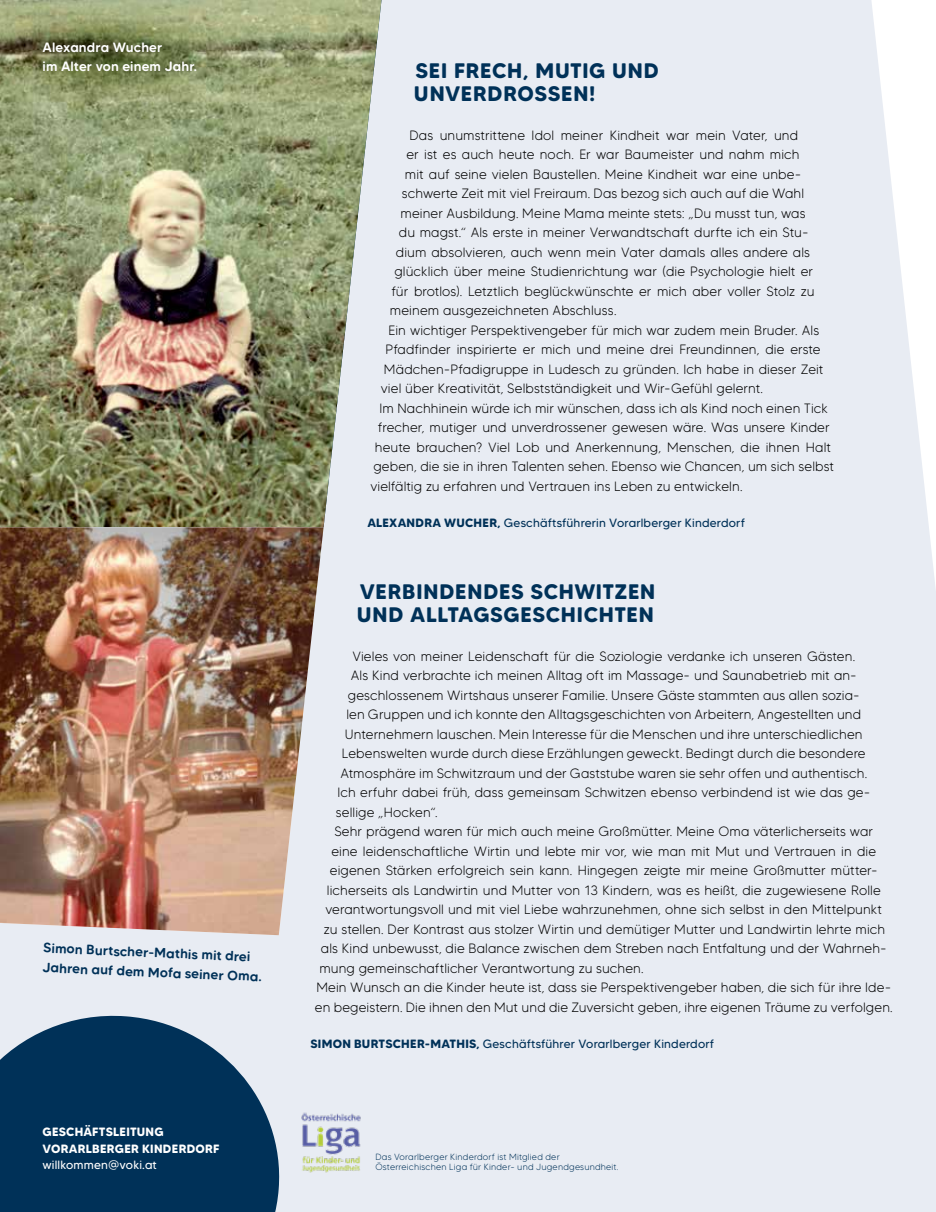
<style>
.page{position:relative;width:936px;height:1212px;background:#fff}
.page>*{position:absolute;margin:0;border:0;box-sizing:border-box;transform-origin:0 0}
.t1{font:700 21px/22.5px "MADE Tommy Soft";letter-spacing:.035em;color:#003158}
.t2{font:300 13.5px "MADE Tommy Soft";letter-spacing:.01em;color:#000}
.t3{font:500 13.5px/19.4px "MADE Tommy Soft";color:#003158}
.t4{font:500 13.5px/19.5px "MADE Tommy Soft";letter-spacing:.01em;color:#fff}
.t5{font:12px "MADE Tommy Soft";letter-spacing:.015em;color:#003158}
.t6{font:700 12px/16.5px "MADE Tommy Soft";letter-spacing:.025em;color:#fff}
.t7{font:12px "MADE Tommy Soft";letter-spacing:.015em;color:#fff}
.t8{font:300 9px/9.8px "MADE Tommy Soft";letter-spacing:.02em;color:#003158}
.s1{font-weight:700}
</style>
<div class="page">
<div style="left:0;top:0;width:935px;height:1212px;background:#e8ecf3"></div>
<svg style="left:871px;top:0;width:64px;height:578px"></svg>
<img style="left:0;top:0;width:381px;height:527px">
<img style="left:0;top:527px;width:323px;height:408px">
<svg style="left:0;top:1015px;width:280px;height:197px;background:#204b6d"></svg>
<img style="left:301px;top:1112px;width:60px;height:60px">
<p class="t4" style="left:43px;top:37px;width:156px">Alexandra Wucher<br>im Alter von einem Jahr.</p>
<p class="t3" style="left:44px;top:937px;width:221px;rotate:3deg">Simon Burtscher-Mathis mit drei<br>Jahren auf dem Mofa seiner Oma.</p>
<p class="t6" style="left:43px;top:1124px;width:179px">GESCHÄFTSLEITUNG<br>VORARLBERGER KINDERDORF</p>
<p class="t7" style="left:43px;top:1158px;width:116px">willkommen@voki.at</p>
<h1 class="t1" style="left:414px;top:60px;width:246px">SEI FRECH, MUTIG UND<br>UNVERDROSSEN!</h1>
<p class="t2" style="left:409px;top:127px;width:390px">Das unumstrittene Idol meiner Kindheit war mein Vater, und</p>
<p class="t2" style="left:406px;top:146px;width:394px">er ist es auch heute noch. Er war Baumeister und nahm mich</p>
<p class="t2" style="left:405px;top:166px;width:397px">mit auf seine vielen Baustellen. Meine Kindheit war eine unbe-</p>
<p class="t2" style="left:402px;top:185px;width:404px">schwerte Zeit mit viel Freiraum. Das bezog sich auch auf die Wahl</p>
<p class="t2" style="left:400px;top:205px;width:407px">meiner Ausbildung. Meine Mama meinte stets: „Du musst tun, was</p>
<p class="t2" style="left:399px;top:224px;width:411px">du magst.“ Als erste in meiner Verwandtschaft durfte ich ein Stu-</p>
<p class="t2" style="left:396px;top:244px;width:415px">dium absolvieren, auch wenn mein Vater damals alles andere als</p>
<p class="t2" style="left:394px;top:263px;width:420px">glücklich über meine Studienrichtung war (die Psychologie hielt er</p>
<p class="t2" style="left:391px;top:283px;width:424px">für brotlos). Letztlich beglückwünschte er mich aber voller Stolz zu</p>
<p class="t2" style="left:390px;top:302px;width:228px">meinem ausgezeichneten Abschluss.</p>
<p class="t2" style="left:388px;top:322px;width:432px">Ein wichtiger Perspektivengeber für mich war zudem mein Bruder. Als</p>
<p class="t2" style="left:385px;top:341px;width:437px">Pfadfinder inspirierte er mich und meine drei Freundinnen, die erste</p>
<p class="t2" style="left:384px;top:361px;width:441px">Mädchen-Pfadigruppe in Ludesch zu gründen. Ich habe in dieser Zeit</p>
<p class="t2" style="left:381px;top:380px;width:383px">viel über Kreativität, Selbstständigkeit und Wir-Gefühl gelernt.</p>
<p class="t2" style="left:379px;top:400px;width:450px">Im Nachhinein würde ich mir wünschen, dass ich als Kind noch einen Tick</p>
<p class="t2" style="left:378px;top:419px;width:453px">frecher, mutiger und unverdrossener gewesen wäre. Was unsere Kinder</p>
<p class="t2" style="left:375px;top:439px;width:458px">heute brauchen? Viel Lob und Anerkennung, Menschen, die ihnen Halt</p>
<p class="t2" style="left:373px;top:458px;width:462px">geben, die sie in ihren Talenten sehen. Ebenso wie Chancen, um sich selbst</p>
<p class="t2" style="left:370px;top:478px;width:373px">vielfältig zu erfahren und Vertrauen ins Leben zu entwickeln.</p>
<p class="t5" style="left:367px;top:515px;width:379px"><span class="s1">ALEXANDRA WUCHER,</span> Geschäftsführerin Vorarlberger Kinderdorf</p>
<h1 class="t1" style="left:357px;top:580px;width:300px">VERBINDENDES SCHWITZEN<br>UND ALLTAGSGESCHICHTEN</h1>
<p class="t2" style="left:352px;top:647px;width:504px">Vieles von meiner Leidenschaft für die Soziologie verdanke ich unseren Gästen.</p>
<p class="t2" style="left:351px;top:667px;width:507px">Als Kind verbrachte ich meinen Alltag oft im Massage- und Saunabetrieb mit an-</p>
<p class="t2" style="left:348px;top:686px;width:513px">geschlossenem Wirtshaus unserer Familie. Unsere Gäste stammten aus allen sozia-</p>
<p class="t2" style="left:346px;top:706px;width:516px">len Gruppen und ich konnte den Alltagsgeschichten von Arbeitern, Angestellten und</p>
<p class="t2" style="left:345px;top:725px;width:519px">Unternehmern lauschen. Mein Interesse für die Menschen und ihre unterschiedlichen</p>
<p class="t2" style="left:342px;top:745px;width:525px">Lebenswelten wurde durch diese Erzählungen geweckt. Bedingt durch die besondere</p>
<p class="t2" style="left:340px;top:764px;width:528px">Atmosphäre im Schwitzraum und der Gaststube waren sie sehr offen und authentisch.</p>
<p class="t2" style="left:337px;top:784px;width:534px">Ich erfuhr dabei früh, dass gemeinsam Schwitzen ebenso verbindend ist wie das ge-</p>
<p class="t2" style="left:336px;top:803px;width:103px">sellige „Hocken“.</p>
<p class="t2" style="left:334px;top:823px;width:540px">Sehr prägend waren für mich auch meine Großmütter. Meine Oma väterlicherseits war</p>
<p class="t2" style="left:331px;top:842px;width:546px">eine leidenschaftliche Wirtin und lebte mir vor, wie man mit Mut und Vertrauen in die</p>
<p class="t2" style="left:330px;top:862px;width:549px">eigenen Stärken erfolgreich sein kann. Hingegen zeigte mir meine Großmutter mütter-</p>
<p class="t2" style="left:327px;top:881px;width:555px">licherseits als Landwirtin und Mutter von 13 Kindern, was es heißt, die zugewiesene Rolle</p>
<p class="t2" style="left:325px;top:901px;width:558px">verantwortungsvoll und mit viel Liebe wahrzunehmen, ohne sich selbst in den Mittelpunkt</p>
<p class="t2" style="left:324px;top:920px;width:563px">zu stellen. Der Kontrast aus stolzer Wirtin und demütiger Mutter und Landwirtin lehrte mich</p>
<p class="t2" style="left:321px;top:940px;width:567px">als Kind unbewusst, die Balance zwischen dem Streben nach Entfaltung und der Wahrneh-</p>
<p class="t2" style="left:319px;top:959px;width:326px">mung gemeinschaftlicher Verantwortung zu suchen.</p>
<p class="t2" style="left:316px;top:979px;width:576px">Mein Wunsch an die Kinder heute ist, dass sie Perspektivengeber haben, die sich für ihre Ide-</p>
<p class="t2" style="left:315px;top:998px;width:579px">en begeistern. Die ihnen den Mut und die Zuversicht geben, ihre eigenen Träume zu verfolgen.</p>
<p class="t5" style="left:310px;top:1036px;width:405px"><span class="s1">SIMON BURTSCHER-MATHIS,</span> Geschäftsführer Vorarlberger Kinderdorf</p>
<p class="t8" style="left:375px;top:1152px;width:244px">Das Vorarlberger Kinderdorf ist Mitglied der<br>Österreichischen Liga für Kinder- und Jugendgesundheit.</p>
</div>
